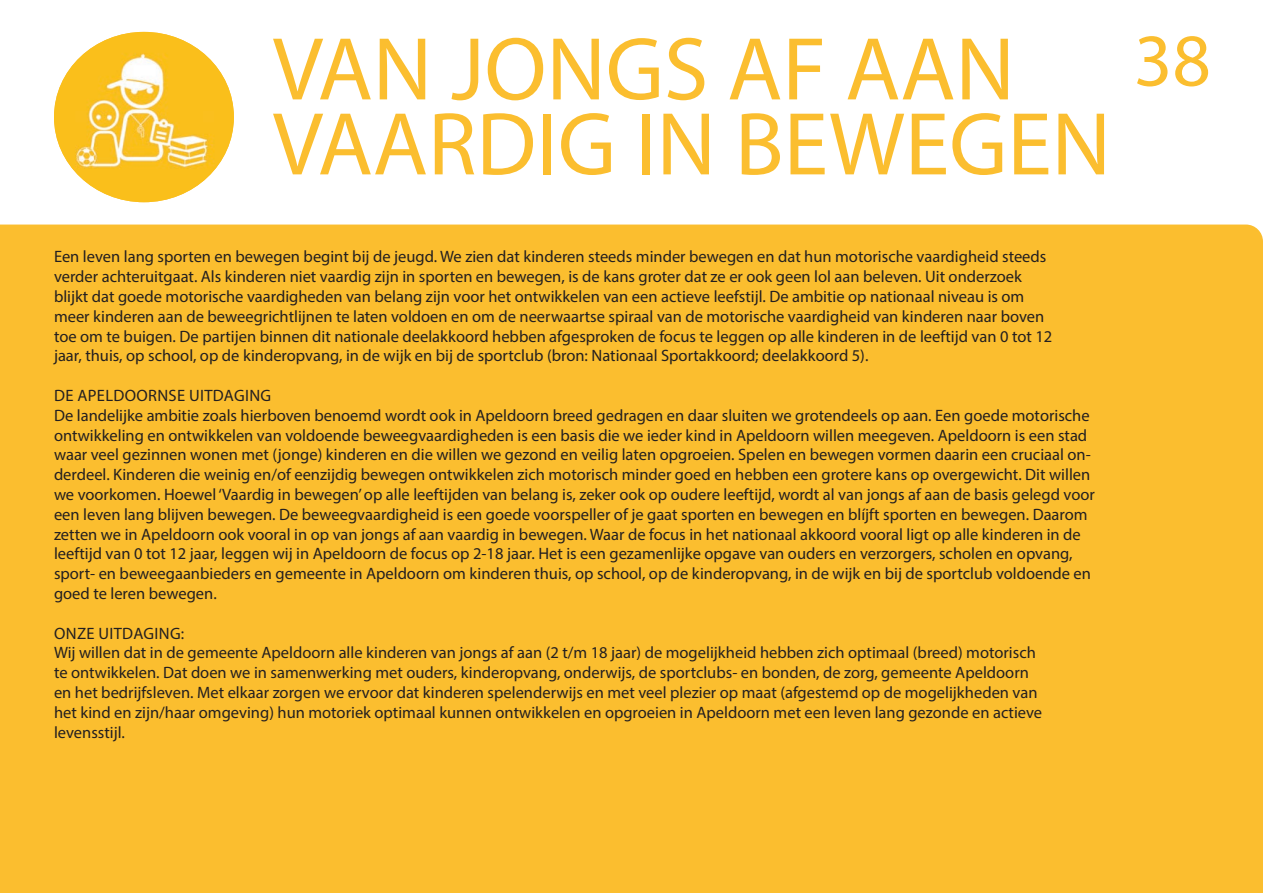
<style>
.page{position:relative;width:1263px;height:893px;background:#fff}
.page>*{position:absolute;margin:0;border:0;box-sizing:border-box;transform-origin:0 0}
.t1{font:90px "Myriad Pro";color:#fbbe2f}
.t2{font:75px "Myriad Pro";color:#fbbe2f}
.t3{font:16.5px/19.8px "Myriad Pro";color:#231f20}
</style>
<div class="page">
<div style="left:0;top:225px;width:1263px;height:668px;background:#fbbe2f"></div>
<img style="left:54px;top:32px;width:180px;height:170px">
<h1 class="t1" style="left:273px;top:14px;width:743px">VAN JONGS AF AAN</h1>
<h2 class="t2" style="left:1134px;top:14px;width:78px">38</h2>
<h1 class="t1" style="left:273px;top:89px;width:840px">VAARDIG IN BEWEGEN</h1>
<p class="t3" style="left:54px;top:247px;width:1000px">Een leven lang sporten en bewegen begint bij de jeugd. We zien dat kinderen steeds minder bewegen en dat hun motorische vaardigheid steeds verder achteruitgaat. Als kinderen niet vaardig zijn in sporten en bewegen, is de kans groter dat ze er ook geen lol aan beleven. Uit onderzoek blijkt dat goede motorische vaardigheden van belang zijn voor het ontwikkelen van een actieve leefstijl. De ambitie op nationaal niveau is om meer kinderen aan de beweegrichtlijnen te laten voldoen en om de neerwaartse spiraal van de motorische vaardigheid van kinderen naar boven toe om te buigen. De partijen binnen dit nationale deelakkoord hebben afgesproken de focus te leggen op alle kinderen in de leeftijd van 0 tot 12 jaar, thuis, op school, op de kinderopvang, in de wijk en bij de sportclub (bron: Nationaal Sportakkoord; deelakkoord 5).</p>
<p class="t3" style="left:54px;top:385px;width:1042px">DE APELDOORNSE UITDAGING<br>De landelijke ambitie zoals hierboven benoemd wordt ook in Apeldoorn breed gedragen en daar sluiten we grotendeels op aan. Een goede motorische ontwikkeling en ontwikkelen van voldoende beweegvaardigheden is een basis die we ieder kind in Apeldoorn willen meegeven. Apeldoorn is een stad waar veel gezinnen wonen met (jonge) kinderen en die willen we gezond en veilig laten opgroeien. Spelen en bewegen vormen daarin een cruciaal on&shy;derdeel. Kinderen die weinig en/of eenzijdig bewegen ontwikkelen zich motorisch minder goed en hebben een grotere kans op overgewicht. Dit willen we voorkomen. Hoewel ‘Vaardig in bewegen’ op alle leeftijden van belang is, zeker ook op oudere leeftijd, wordt al van jongs af aan de basis gelegd voor een leven lang blijven bewegen. De beweegvaardigheid is een goede voorspeller of je gaat sporten en bewegen en blíjft sporten en bewegen. Daarom zetten we in Apeldoorn ook vooral in op van jongs af aan vaardig in bewegen. Waar de focus in het nationaal akkoord vooral ligt op alle kinderen in de leeftijd van 0 tot 12 jaar, leggen wij in Apeldoorn de focus op 2-18 jaar. Het is een gezamenlijke opgave van ouders en verzorgers, scholen en opvang, sport- en beweegaanbieders en gemeente in Apeldoorn om kinderen thuis, op school, op de kinderopvang, in de wijk en bij de sportclub voldoende en goed te leren bewegen.</p>
<p class="t3" style="left:54px;top:623px;width:990px">ONZE UITDAGING:<br>Wij willen dat in de gemeente Apeldoorn alle kinderen van jongs af aan (2 t/m 18 jaar) de mogelijkheid hebben zich optimaal (breed) motorisch te ontwikkelen. Dat doen we in samenwerking met ouders, kinderopvang, onderwijs, de sportclubs- en bonden, de zorg, gemeente Apeldoorn en het bedrijfsleven. Met elkaar zorgen we ervoor dat kinderen spelenderwijs en met veel plezier op maat (afgestemd op de mogelijkheden van het kind en zijn/haar omgeving) hun motoriek optimaal kunnen ontwikkelen en opgroeien in Apeldoorn met een leven lang gezonde en actieve levensstijl.</p>
</div>
